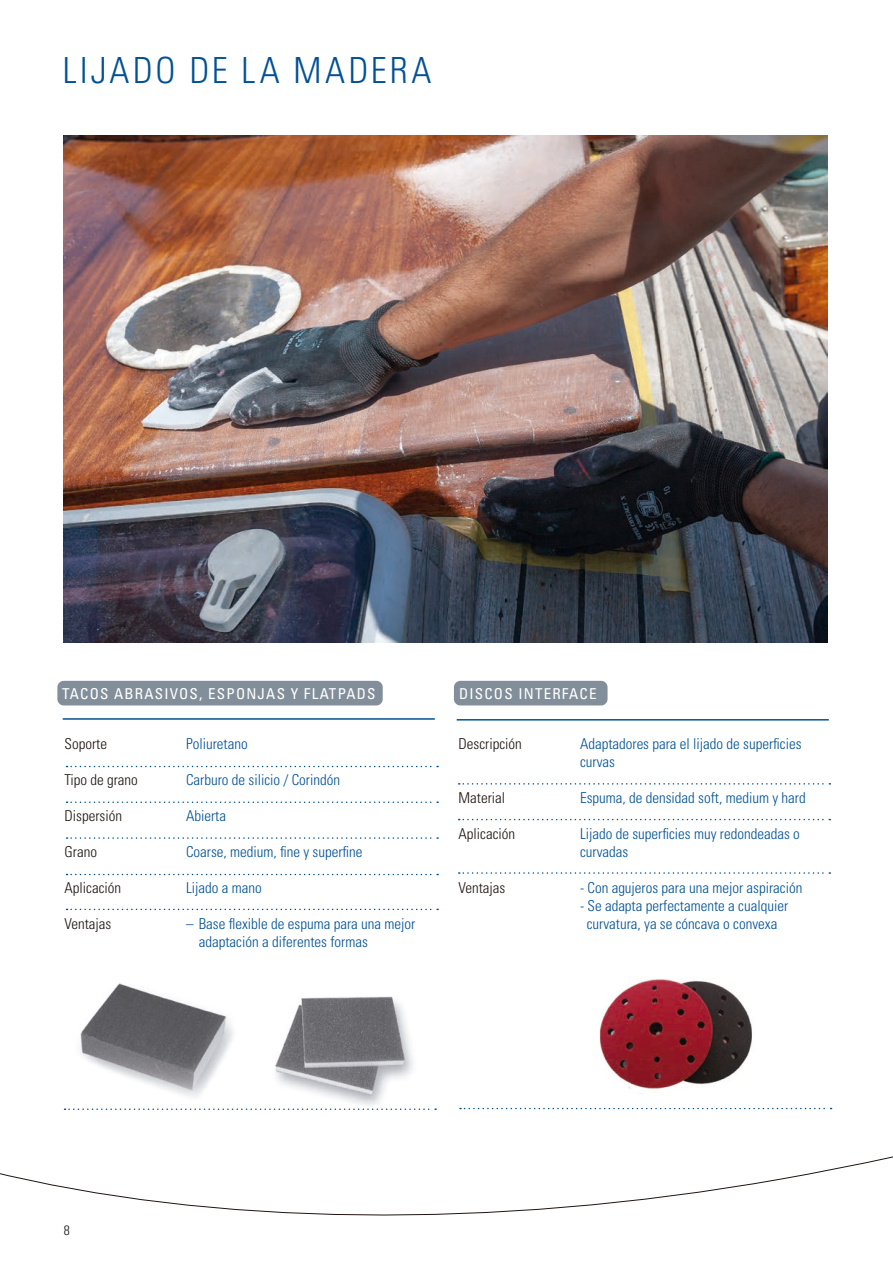
<style>
.page{position:relative;width:893px;height:1263px;background:#fff}
.page>*{position:absolute;margin:0;border:0;box-sizing:border-box;transform-origin:0 0}
.Headline{font:300 condensed 36px "Univers LT Std";letter-spacing:.085em;color:#005194}
.Tabellenzeilen{font:300 condensed 15px/18px "Univers LT Std";color:#005194}
.Tabellenzeilen-2{font:300 condensed 15px "Univers LT Std";color:#1f1410}
.Subline{font:condensed 15px "Univers LT Std";letter-spacing:.08em;color:#fff}
.t1{font:300 condensed 13.5px "Univers LT Std";color:#1f1410}
</style>
<div class="page">
<svg style="left:65px;top:1108px;width:371px;height:2px"></svg>
<svg style="left:460px;top:1108px;width:372px;height:1px"></svg>
<img style="left:64px;top:135px;width:763px;height:508px">
<img style="left:599px;top:979px;width:153px;height:115px">
<img style="left:275px;top:996px;width:138px;height:109px">
<img style="left:80px;top:983px;width:153px;height:114px">
<svg style="left:0;top:1156px;width:893px;height:60px"></svg>
<div style="left:57px;top:681px;width:326px;height:24px;background:#828f9b;border-radius:6px"></div>
<div style="left:454px;top:681px;width:154px;height:24px;background:#828f9b;border-radius:6px"></div>
<hr style="left:63px;top:718px;width:372px;height:2px;background:#005194">
<svg style="left:67px;top:801px;width:371px;height:2px"></svg>
<svg style="left:67px;top:766px;width:371px;height:1px"></svg>
<svg style="left:67px;top:909px;width:371px;height:1px"></svg>
<svg style="left:67px;top:874px;width:371px;height:1px"></svg>
<svg style="left:67px;top:837px;width:371px;height:2px"></svg>
<hr style="left:457px;top:719px;width:372px;height:1px;background:#005194">
<svg style="left:459px;top:819px;width:371px;height:1px"></svg>
<svg style="left:459px;top:783px;width:371px;height:2px"></svg>
<svg style="left:459px;top:872px;width:371px;height:2px"></svg>
<p class="Headline" style="left:63px;top:49px;width:370px">LIJADO DE LA MADERA</p>
<p class="Subline" style="left:62px;top:685px;width:315px">TACOS ABRASIVOS, ESPONJAS Y FLATPADS</p>
<p class="Tabellenzeilen" style="left:186px;top:735px;width:63px">Poliuretano</p>
<p class="Tabellenzeilen" style="left:186px;top:771px;width:156px">Carburo de silicio / Corindón</p>
<p class="Tabellenzeilen" style="left:186px;top:807px;width:41px">Abierta</p>
<p class="Tabellenzeilen" style="left:186px;top:843px;width:178px">Coarse, medium, fine y superfine</p>
<p class="Tabellenzeilen" style="left:186px;top:879px;width:77px">Lijado a mano</p>
<p class="Tabellenzeilen" style="left:199px;top:915px;width:218px;text-indent:-13px">– Base flexible de espuma para una mejor adaptación a diferentes formas</p>
<p class="Tabellenzeilen-2" style="left:65px;top:735px;width:44px">Soporte</p>
<p class="Tabellenzeilen-2" style="left:65px;top:771px;width:75px">Tipo de grano</p>
<p class="Tabellenzeilen-2" style="left:65px;top:807px;width:59px">Dispersión</p>
<p class="Tabellenzeilen-2" style="left:65px;top:843px;width:34px">Grano</p>
<p class="Tabellenzeilen-2" style="left:65px;top:879px;width:58px">Aplicación</p>
<p class="Tabellenzeilen-2" style="left:65px;top:915px;width:48px">Ventajas</p>
<p class="Subline" style="left:459px;top:685px;width:139px">DISCOS INTERFACE</p>
<p class="Tabellenzeilen-2" style="left:458px;top:735px;width:65px">Descripción</p>
<p class="Tabellenzeilen-2" style="left:458px;top:789px;width:48px">Material</p>
<p class="Tabellenzeilen-2" style="left:458px;top:825px;width:58px">Aplicación</p>
<p class="Tabellenzeilen-2" style="left:458px;top:879px;width:48px">Ventajas</p>
<p class="Tabellenzeilen" style="left:580px;top:735px;width:223px">Adaptadores para el lijado de superficies curvas</p>
<p class="Tabellenzeilen" style="left:580px;top:789px;width:227px">Espuma, de densidad soft, medium y hard</p>
<p class="Tabellenzeilen" style="left:580px;top:825px;width:221px">Lijado de superficies muy redondeadas o curvadas</p>
<p class="Tabellenzeilen" style="left:580px;top:879px;width:224px">- Con agujeros para una mejor aspiración</p>
<p class="Tabellenzeilen" style="left:580px;top:897px;width:210px;text-align:center">- Se adapta perfectamente a cualquier curvatura, ya se cóncava o convexa</p>
<p class="t1" style="left:64px;top:1221px;width:7px">8</p>
</div>
